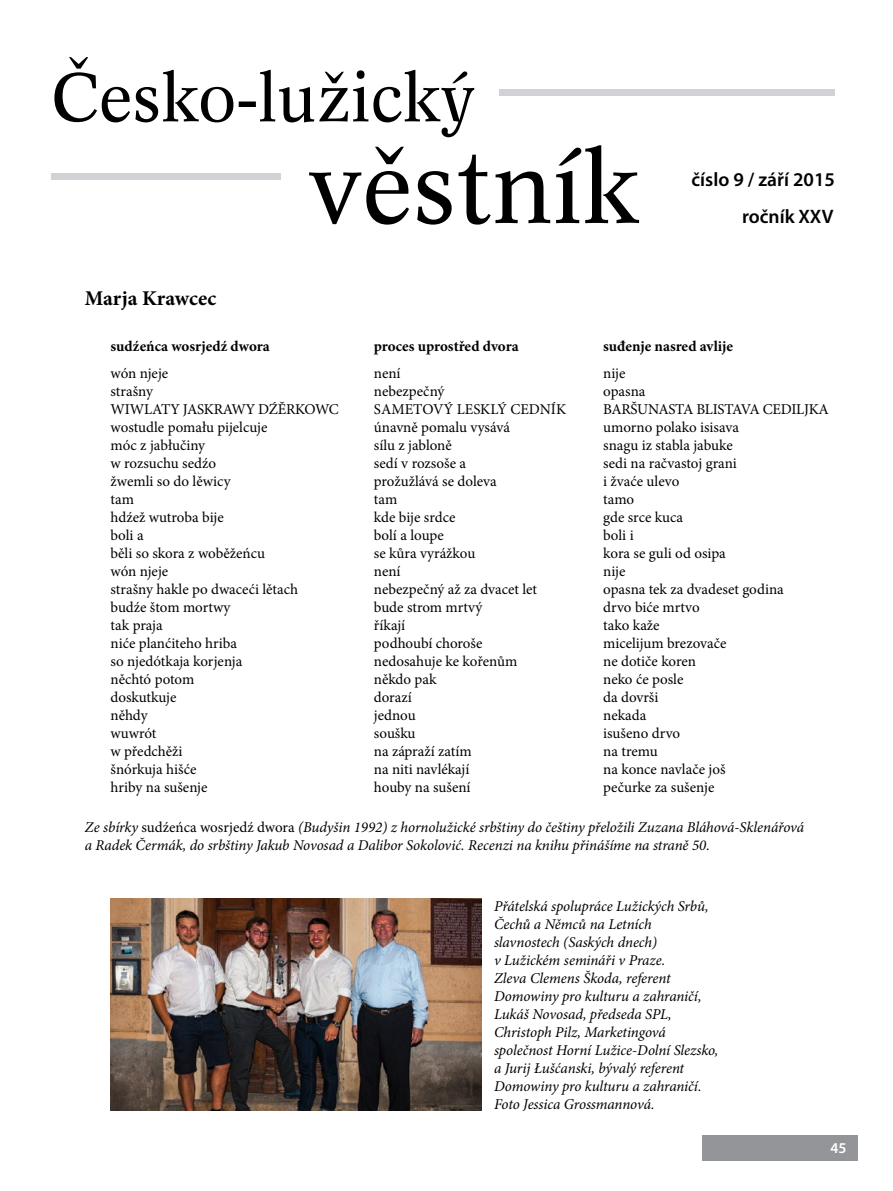
<style>
.page{position:relative;width:893px;height:1191px;background:#fff}
.page>*{position:absolute;margin:0;border:0;box-sizing:border-box;transform-origin:0 0}
.t1{font:700 21px "Minion Pro";color:#000}
.t2{font:600 19.5px "Myriad Pro";color:#000}
.t3{font:15px/18px "Minion Pro";color:#000}
.t4{font:italic 15px/18px "Minion Pro";letter-spacing:-.01em;color:#000}
.t5{font:700 15px "Minion Pro";color:#000}
.t6{font:600 15px "Myriad Pro";color:#fff}
.s1{font-style:normal}
</style>
<div class="page">
<div style="left:703px;top:1135px;width:155px;height:26px;background:#939598"></div>
<div style="left:499px;top:89px;width:336px;height:7px;background:#d0d2d5"></div>
<div style="left:51px;top:174px;width:230px;height:6px;background:#d0d2d5"></div>
<svg style="left:54px;top:57px;width:420px;height:80px"></svg>
<svg style="left:309px;top:145px;width:330px;height:80px"></svg>
<img style="left:111px;top:898px;width:370px;height:212px">
<h2 class="t2" style="left:691px;top:167px;width:145px">číslo 9 / září 2015</h2>
<h1 class="t1" style="left:85px;top:283px;width:133px">Marja Krawcec</h1>
<p class="t5" style="left:111px;top:336px;width:161px">sudźeńca wosrjedź dwora</p>
<p class="t3" style="left:111px;top:364px;width:230px">wón njeje<br>strašny<br>WIWLATY JASKRAWY DŹĚRKOWC wostudle pomału pijelcuje<br>móc z jabłučiny<br>w rozsuchu sedźo<br>žwemli so do lěwicy<br>tam<br>hdźež wutroba bije<br>boli a<br>běli so skora z woběžeńcu<br>wón njeje<br>strašny hakle po dwaceći lětach<br>budźe štom mortwy<br>tak praja<br>niće planćiteho hriba<br>so njedótkaja korjenja<br>něchtó potom<br>doskutkuje<br>něhdy<br>wuwrót<br>w předchěži<br>šnórkuja hišće<br>hriby na sušenje</p>
<p class="t5" style="left:374px;top:336px;width:146px">proces uprostřed dvora</p>
<p class="t3" style="left:374px;top:364px;width:194px">není<br>nebezpečný<br>SAMETOVÝ LESKLÝ CEDNÍK únavně pomalu vysává<br>sílu z jabloně<br>sedí v rozsoše a<br>prožužlává se doleva<br>tam<br>kde bije srdce<br>bolí a loupe<br>se kůra vyrážkou<br>není<br>nebezpečný až za dvacet let bude strom mrtvý<br>říkají<br>podhoubí choroše<br>nedosahuje ke kořenům<br>někdo pak<br>dorazí<br>jednou<br>soušku<br>na zápraží zatím<br>na niti navlékají<br>houby na sušení</p>
<h2 class="t2" style="left:742px;top:204px;width:93px">ročník XXV</h2>
<p class="t5" style="left:603px;top:336px;width:131px">suđenje nasred avlije</p>
<p class="t3" style="left:603px;top:364px;width:227px">nije<br>opasna<br>BARŠUNASTA BLISTAVA CEDILJKA umorno polako isisava<br>snagu iz stabla jabuke<br>sedi na račvastoj grani<br>i žvaće ulevo<br>tamo<br>gde srce kuca<br>boli i<br>kora se guli od osipa<br>nije<br>opasna tek za dvadeset godina<br>drvo biće mrtvo<br>tako kaže<br>micelijum brezovače<br>ne dotiče koren<br>neko će posle<br>da dovrši<br>nekada<br>isušeno drvo<br>na tremu<br>na konce navlače još<br>pečurke za sušenje</p>
<p class="t4" style="left:85px;top:818px;width:721px">Ze sbírky <span class="s1">sudźeńca wosrjedź dwora</span> (Budyšin 1992) z hornolužické srbštiny do češtiny přeložili Zuzana Bláhová-Sklenářová a Radek Čermák, do srbštiny Jakub Novosad a Dalibor Sokolović. Recenzi na knihu přinášíme na straně 50.</p>
<p class="t4" style="left:494px;top:897px;width:226px">Přátelská spolupráce Lužických Srbů,<br>Čechů a Němců na Letních slavnostech (Saských dnech)<br>v Lužickém semináři v Praze.<br>Zleva Clemens Škoda, referent<br>Domowiny pro kulturu a zahraničí,<br>Lukáš Novosad, předseda SPL,<br>Christoph Pilz, Marketingová společnost Horní Lužice-Dolní Slezsko, a Jurij Łušćanski, bývalý referent<br>Domowiny pro kulturu a zahraničí.<br>Foto Jessica Grossmannová.</p>
<p class="t6" style="left:830px;top:1138px;width:18px">45</p>
</div>
